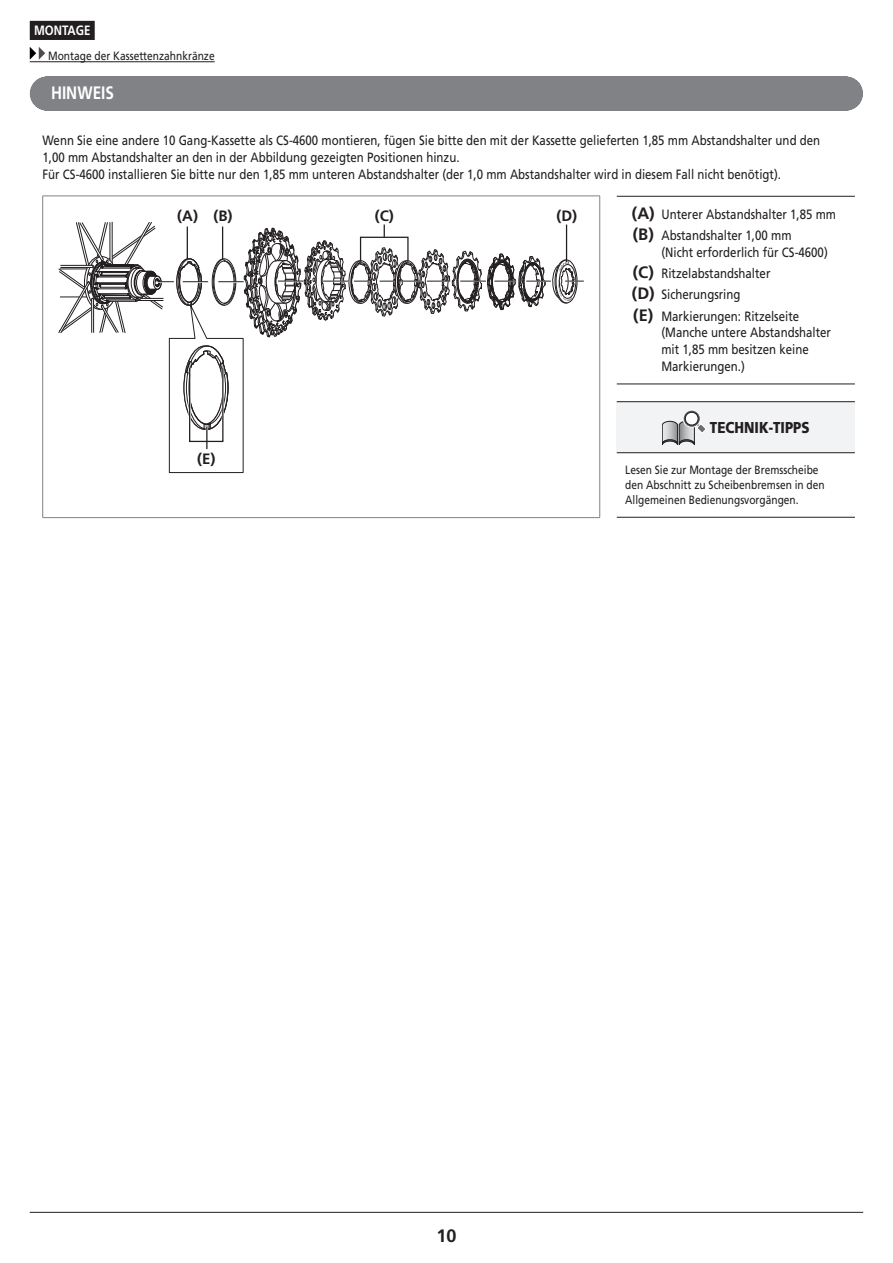
<style>
.page{position:relative;width:893px;height:1263px;background:#fff}
.page>*{position:absolute;margin:0;border:0;box-sizing:border-box;transform-origin:0 0}
.t1{font:700 18px "Frutiger LT Pro";color:#fff;scale:.85 1}
.t2{font:700 18px "Frutiger LT Pro";color:#231f20}
.t3{font:900 15.75px "Frutiger LT Pro";color:#231f20;scale:.85 1}
.t4{font:700 15px "Frutiger LT Pro";color:#231f20}
.t5{font:13.5px/16.8px "Frutiger LT Pro";color:#231f20;scale:.85 1}
.t6{font:700 13.5px "Frutiger LT Pro";color:#fff;scale:.85 1}
.t7{font:12px/15px "Frutiger LT Pro";color:#231f20;scale:.85 1}
.s1{font-weight:700;font-size:16.5px}
</style>
<div class="page">
<hr style="left:30px;top:1212px;width:833px;height:1px;background:#231f20">
<div style="left:30px;top:21px;width:65px;height:19px;background:#231f20"></div>
<hr style="left:30px;top:61px;width:185px;height:1px;background:#231f20">
<svg style="left:30px;top:47px;width:15px;height:13px"></svg>
<div style="left:47px;top:77px;width:799px;height:34px;background:#808285"></div>
<hr style="left:43px;top:196px;width:557px;height:1px;background:#808285">
<hr style="left:42px;top:196px;width:1px;height:321px;background:#808285">
<hr style="left:599px;top:196px;width:1px;height:321px;background:#808285">
<hr style="left:43px;top:517px;width:557px;height:1px;background:#808285">
<svg style="left:58px;top:221px;width:526px;height:252px"></svg>
<hr style="left:566px;top:225px;width:1px;height:37px;background:#231f20">
<hr style="left:187px;top:227px;width:1px;height:32px;background:#231f20">
<hr style="left:222px;top:227px;width:1px;height:32px;background:#231f20">
<div style="left:189px;top:367px;width:35px;height:75px;border:2px solid #fff"></div>
<div style="left:189px;top:367px;width:34px;height:75px;border:1px solid #231f20"></div>
<hr style="left:206px;top:427px;width:2px;height:22px;background:#231f20">
<hr style="left:617px;top:384px;width:238px;height:1px;background:#231f20">
<hr style="left:617px;top:196px;width:238px;height:1px;background:#231f20">
<div style="left:617px;top:402px;width:238px;height:51px;background:#f2f3f4"></div>
<hr style="left:617px;top:401px;width:238px;height:1px;background:#231f20">
<hr style="left:617px;top:452px;width:238px;height:1px;background:#231f20">
<hr style="left:617px;top:517px;width:238px;height:1px;background:#231f20">
<div style="left:683px;top:410px;width:18px;height:18px;border:1px solid #fff;border-radius:50%"></div>
<svg style="left:662px;top:411px;width:43px;height:34px"></svg>
<p class="t6" style="left:34px;top:22px;width:68px">MONTAGE</p>
<p class="t7" style="left:48px;top:48px;width:198px">Montage der Kassettenzahnkränze</p>
<h1 class="t1" style="left:51px;top:82px;width:76px">HINWEIS</h1>
<p class="t5" style="left:43px;top:132px;width:916px">Wenn Sie eine andere 10 Gang-Kassette als CS-4600 montieren, fügen Sie bitte den mit der Kassette gelieferten 1,85 mm Abstandshalter und den<br>1,00 mm Abstandshalter an den in der Abbildung gezeigten Positionen hinzu.<br>Für CS-4600 installieren Sie bitte nur den 1,85 mm unteren Abstandshalter (der 1,0 mm Abstandshalter wird in diesem Fall nicht benötigt).</p>
<p class="t4" style="left:177px;top:207px;width:57px">(A) (B)</p>
<p class="t4" style="left:375px;top:207px;width:21px">(C)</p>
<p class="t4" style="left:556px;top:207px;width:22px">(D)</p>
<p class="t5" style="left:632px;top:204px;width:242px;line-height:21.1px"><span class="s1">(A)</span> Unterer Abstandshalter 1,85 mm <span class="s1">(B)</span> Abstandshalter 1,00 mm</p>
<p class="t5" style="left:632px;top:242px;width:232px;line-height:21.1px;text-indent:30px">(Nicht erforderlich für CS-4600) <span class="s1">(C)</span> Ritzelabstandshalter<br><span class="s1">(D)</span> Sicherungsring<br><span class="s1">(E)</span> Markierungen: Ritzelseite</p>
<p class="t5" style="left:661px;top:324px;width:201px">(Manche untere Abstandshalter mit 1,85 mm besitzen keine<br>Markierungen.)</p>
<p class="t4" style="left:197px;top:450px;width:20px">(E)</p>
<p class="t3" style="left:710px;top:418px;width:119px">TECHNIK-TIPPS</p>
<p class="t7" style="left:625px;top:463px;width:236px">Lesen Sie zur Montage der Bremsscheibe den Abschnitt zu Scheibenbremsen in den<br>Allgemeinen Bedienungsvorgängen.</p>
<h1 class="t2" style="left:436px;top:1225px;width:22px">10</h1>
</div>
